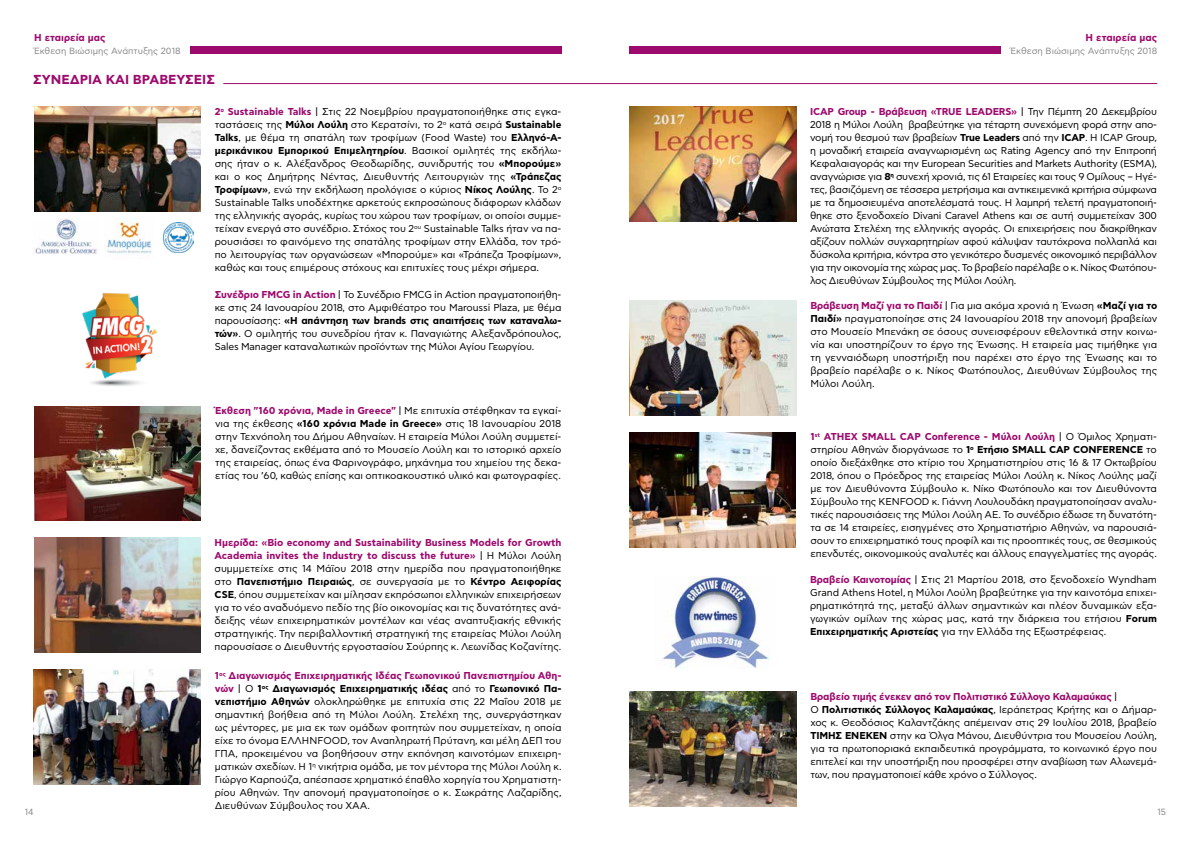
<style>
.page{position:relative;width:1191px;height:842px;background:#fff}
.page>*{position:absolute;margin:0;border:0;box-sizing:border-box;transform-origin:0 0}
.t1{font:700 13px "CF Asty Std";color:#9d0a6d}
.t2{font:10px/13px "CF Asty Std";letter-spacing:-.01em;color:#000;text-align:justify}
.t3{font:700 10px "CF Asty Std";color:#9d0a6d}
.t4{font:9px "CF Asty Std";color:#878787}
.s1{font-weight:700;color:#9d0a6d}
.s2{font-weight:700}
</style>
<div class="page">
<div style="left:190px;top:47px;width:371px;height:7px;background:#9d0a6d"></div>
<div style="left:629px;top:47px;width:371px;height:7px;background:#9d0a6d"></div>
<img style="left:34px;top:107px;width:166px;height:105px">
<img style="left:105px;top:217px;width:47px;height:37px">
<img style="left:164px;top:222px;width:30px;height:30px">
<img style="left:82px;top:293px;width:76px;height:93px">
<img style="left:630px;top:107px;width:166px;height:115px">
<img style="left:630px;top:301px;width:166px;height:115px">
<img style="left:662px;top:577px;width:107px;height:92px">
<img style="left:630px;top:692px;width:166px;height:115px">
<img style="left:34px;top:406px;width:166px;height:115px">
<img style="left:34px;top:537px;width:166px;height:115px">
<img style="left:629px;top:432px;width:167px;height:115px">
<hr style="left:223px;top:83px;width:934px;height:1px;background:#9d0a6d">
<img style="left:34px;top:219px;width:63px;height:35px">
<img style="left:34px;top:670px;width:166px;height:115px">
<p class="t3" style="left:34px;top:32px;width:73px">Η εταιρεία μας</p>
<p class="t4" style="left:34px;top:46px;width:148px">Έκθεση Βιώσιμης Ανάπτυξης 2018</p>
<h1 class="t1" style="left:33px;top:72px;width:183px">ΣΥΝΈΔΡΙΑ ΚΑΙ ΒΡΑΒΕΎΣΕΙΣ</h1>
<p class="t2" style="left:215px;top:105px;width:348px"><span class="s1">2</span><sup>ο</sup> <span class="s1">Sustainable Talks</span> | Στις 22 Νοεμβρίου πραγματοποιήθηκε στις εγκα&shy;ταστάσεις της <span class="s2">Μύλοι Λούλη</span> στο Κερατσίνι, το 2<sup>ο</sup> κατά σειρά <span class="s2">Sustainable Talks</span>, με θέμα τη σπατάλη των τροφίμων (Food Waste) του <span class="s2">Ελληνό-Α&shy;μερικάνικου Εμπορικού Επιμελητηρίου</span>. Βασικοί ομιλητές της εκδήλω&shy;σης ήταν ο κ. Αλέξανδρος Θεοδωρίδης, συνιδρυτής του <span class="s2">«Μπορούμε» </span>και ο κος Δημήτρης Νέντας, Διευθυντής Λειτουργιών της <span class="s2">«Τράπεζας Τροφίμων»</span>, ενώ την εκδήλωση προλόγισε ο κύριος <span class="s2">Νίκος Λούλης</span>. Το 2<sup>ο </sup>Sustainable Talks υποδέχτηκε αρκετούς εκπροσώπους διάφορων κλάδων της ελληνικής αγοράς, κυρίως του χώρου των τροφίμων, οι οποίοι συμμε&shy;τείχαν ενεργά στο συνέδριο. Στόχος του 2<sup>ου</sup> Sustainable Talks ήταν να πα&shy;ρουσιάσει το φαινόμενο της σπατάλης τροφίμων στην Ελλάδα, τον τρό&shy;πο λειτουργίας των οργανώσεων «Μπορούμε» και «Τράπεζα Τροφίμων», καθώς και τους επιμέρους στόχους και επιτυχίες τους μέχρι σήμερα.</p>
<p class="t2" style="left:215px;top:288px;width:348px"><span class="s1">Συνέδριο FMCG in Action</span> | Το Συνέδριο FMCG in Action πραγματοποιήθη&shy;κε στις 24 Ιανουαρίου 2018, στο Αμφιθέατρο του Maroussi Plaza, με θέμα παρουσίασης: <span class="s2">«Η απάντηση των brands στις απαιτήσεις των καταναλω&shy;τών»</span>. Ο ομιλητής του συνεδρίου ήταν κ. Παναγιώτης Αλεξανδρόπουλος, Sales Manager καταναλωτικών προϊόντων της Μύλοι Αγίου Γεωργίου.</p>
<p class="t2" style="left:215px;top:404px;width:348px"><span class="s1">Έκθεση "160 χρόνια, Made in Greece"</span> | Με επιτυχία στέφθηκαν τα εγκαί&shy;νια της έκθεσης <span class="s2">«160 χρόνια Made in Greece»</span> στις 18 Ιανουαρίου 2018 στην Τεχνόπολη του Δήμου Αθηναίων. Η εταιρεία Μύλοι Λούλη συμμετεί&shy;χε, δανείζοντας εκθέματα από το Μουσείο Λούλη και το ιστορικό αρχείο της εταιρείας, όπως ένα Φαρινογράφο, μηχάνημα του χημείου της δεκα&shy;ετίας του ’60, καθώς επίσης και οπτικοακουστικό υλικό και φωτογραφίες.</p>
<p class="t2" style="left:214px;top:536px;width:348px"><span class="s1">Ημερίδα: «Bio economy and Sustainability Business Models for Growth Academia invites the Industry to discuss the future»</span> | Η Μύλοι Λούλη συµµμετείχε στις 14 Μάϊου 2018 στην ημερίδα που πραγματοποιήθηκε στο <span class="s2">Πανεπιστήμιο Πειραιώς</span>, σε συνεργασία με το <span class="s2">Κέντρο Αειφορίας CSE</span>, όπου συμμετείχαν και μίλησαν εκπρόσωποι ελληνικών επιχειρήσεων για το νέο αναδυόμενο πεδίο της βίο οικονομίας και τις δυνατότητες ανά&shy;δειξης νέων επιχειρηματικών μοντέλων και νέας αναπτυξιακής εθνικής στρατηγικής. Την περιβαλλοντική στρατηγική της εταιρείας Μύλοι Λούλη παρουσίασε ο Διευθυντής εργοστασίου Σούρπης κ. Λεωνίδας Κοζανίτης.</p>
<p class="t3" style="left:1085px;top:32px;width:73px">Η εταιρεία μας</p>
<p class="t4" style="left:1010px;top:46px;width:148px">Έκθεση Βιώσιμης Ανάπτυξης 2018</p>
<p class="t2" style="left:810px;top:105px;width:348px"><span class="s1">ICAP Group - Βράβευση «TRUE LEADERS»</span> | Την Πέμπτη 20 Δεκεμβρίου 2018 η Μύλοι Λούλη βραβεύτηκε για τέταρτη συνεχόμενη φορά στην απο&shy;νομή του θεσμού των βραβείων <span class="s2">True Leaders</span> από την <span class="s2">ICAP</span>. Η ICAP Group, η μοναδική εταιρεία αναγνωρισμένη ως Rating Agency από την Επιτροπή Κεφαλαιαγοράς και την European Securities and Markets Authority (ESMA), αναγνώρισε για <span class="s2">8</span><sup>η</sup> συνεχή χρονιά, τις 61 Εταιρείες και τους 9 Ομίλους – Ηγέ&shy;τες, βασιζόμενη σε τέσσερα μετρήσιμα και αντικειμενικά κριτήρια σύμφωνα με τα δημοσιευμένα αποτελέσματά τους. Η λαμπρή τελετή πραγματοποιή&shy;θηκε στο ξενοδοχείο Divani Caravel Athens και σε αυτή συμμετείχαν 300<br>Ανώτατα Στελέχη της ελληνικής αγοράς. Οι επιχειρήσεις που διακρίθηκαν αξίζουν πολλών συγχαρητηρίων αφού κάλυψαν ταυτόχρονα πολλαπλά και δύσκολα κριτήρια, κόντρα στο γενικότερο δυσμενές οικονομικό περιβάλλον για την οικονομία της χώρας μας. Το βραβείο παρέλαβε ο κ. Νίκος Φωτόπου&shy;λος Διευθύνων Σύμβουλος της Μύλοι Λούλη.</p>
<p class="t2" style="left:810px;top:299px;width:348px"><span class="s1">Βράβευση Μαζί για το Παιδί</span> | Για μια ακόμα χρονιά η Ένωση <span class="s2">«Μαζί για το Παιδί»</span> πραγματοποίησε στις 24 Ιανουαρίου 2018 την απονομή βραβείων στο Μουσείο Μπενάκη σε όσους συνεισφέρουν εθελοντικά στην κοινω&shy;νία και υποστηρίζουν το έργο της Ένωσης. Η εταιρεία µας τιμήθηκε για τη γενναιόδωρη υποστήριξη που παρέχει στο έργο της Ένωσης και το βραβείο παρέλαβε ο κ. Νίκος Φωτόπουλος, Διευθύνων Σύμβουλος της Μύλοι Λούλη.</p>
<p class="t2" style="left:810px;top:431px;width:348px"><span class="s1">1</span><sup>st</sup> <span class="s1">ATHEX SMALL CAP Conference - Μύλοι Λούλη</span> | Ο Όμιλος Χρηματι&shy;στηρίου Αθηνών διοργάνωσε το <span class="s2">1</span><sup>ο</sup> <span class="s2">Ετήσιο SMALL CAP CONFERENCE</span> το οποίο διεξάχθηκε στο κτίριο του Χρηματιστηρίου στις 16 &amp; 17 Οκτωβρίου 2018, όπου ο Πρόεδρος της εταιρείας Μύλοι Λούλη κ. Νίκος Λούλης μαζί με τον Διευθύνοντα Σύμβουλο κ. Νίκο Φωτόπουλο και τον Διευθύνοντα Σύμβουλο της KENFOOD κ. Γιάννη Λουλουδάκη πραγματοποίησαν αναλυ&shy;τικές παρουσιάσεις της Μύλοι Λούλη ΑΕ. Το συνέδριο έδωσε τη δυνατότη&shy;τα σε 14 εταιρείες, εισηγμένες στο Χρηματιστήριο Αθηνών, να παρουσιά&shy;σουν το επιχειρηματικό τους προφίλ και τις προοπτικές τους, σε θεσμικούς επενδυτές, οικονομικούς αναλυτές και άλλους επαγγελματίες της αγοράς.</p>
<p class="t2" style="left:810px;top:573px;width:348px"><span class="s1">Βραβείο Καινοτομίας</span> | Στις 21 Μαρτίου 2018, στο ξενοδοχείο Wyndham Grand Athens Hotel, η Μύλοι Λούλη βραβεύτηκε για την καινοτόμα επιχει&shy;ρηματικότητά της, μεταξύ άλλων σημαντικών και πλέον δυναμικών εξα&shy;γωγικών ομίλων της χώρας μας, κατά την διάρκεια του ετήσιου <span class="s2">Forum Επιχειρηματικής Αριστείας</span> για την Ελλάδα της Εξωστρέφειας.</p>
<p class="t2" style="left:215px;top:669px;width:348px"><span class="s1">1</span><sup>ος</sup> <span class="s1">Διαγωνισμός Επιχειρηματικής Ιδέας Γεωπονικού Πανεπιστημίου Αθη&shy;νών</span> | Ο <span class="s2">1</span><sup>ος</sup> <span class="s2">Διαγωνισμός Επιχειρηματικής ιδέας</span> από το <span class="s2">Γεωπονικό Πα&shy;νεπιστήμιο Αθηνών</span> ολοκληρώθηκε με επιτυχία στις 22 Μαΐου 2018 με σημαντική βοήθεια από τη Μύλοι Λούλη. Στελέχη της, συνεργάστηκαν ως μέντορες, με μια εκ των ομάδων φοιτητών που συμμετείχαν, η οποία είχε το όνομα ΕΛΛΗΝFOOD, τον Αναπληρωτή Πρύτανη, και μέλη ΔΕΠ του ΓΠΑ, προκειμένου να βοηθήσουν στην εκπόνηση καινοτόμων επιχειρη&shy;ματικών σχεδίων. Η 1<sup>η</sup> νικήτρια ομάδα, με τον μέντορα της Μύλοι Λούλη κ.<br>Γιώργο Καρπούζα, απέσπασε χρηματικό έπαθλο χορηγία του Χρηματιστη&shy;ρίου Αθηνών. Την απονομή πραγματοποίησε ο κ. Σωκράτης Λαζαρίδης, Διευθύνων Σύμβουλος του ΧΑΑ.</p>
<p class="t2" style="left:810px;top:690px;width:348px;text-align:left"><span class="s1">Βραβείο τιμής ένεκεν από τον Πολιτιστικό Σύλλογο Καλαμαύκας</span> |<br>Ο <span class="s2">Πολιτιστικός Σύλλογος Καλαμαύκας</span>, Ιεράπετρας Κρήτης και ο Δήμαρ&shy;χος κ. Θεοδόσιος Καλαντζάκης απέμειναν στις 29 Ιουλίου 2018, βραβείο <span class="s2">ΤΙΜΗΣ ΕΝΕΚΕΝ</span> στην κα Όλγα Μάνου, Διευθύντρια του Μουσείου Λούλη, για τα πρωτοποριακά εκπαιδευτικά προγράμματα, το κοινωνικό έργο που επιτελεί και την υποστήριξη που προσφέρει στην αναβίωση των Αλωνεμά&shy;των, που πραγματοποιεί κάθε χρόνο ο Σύλλογος.</p>
<p class="t4" style="left:25px;top:807px;width:10px">14</p>
<p class="t4" style="left:1157px;top:807px;width:10px">15</p>
</div>
